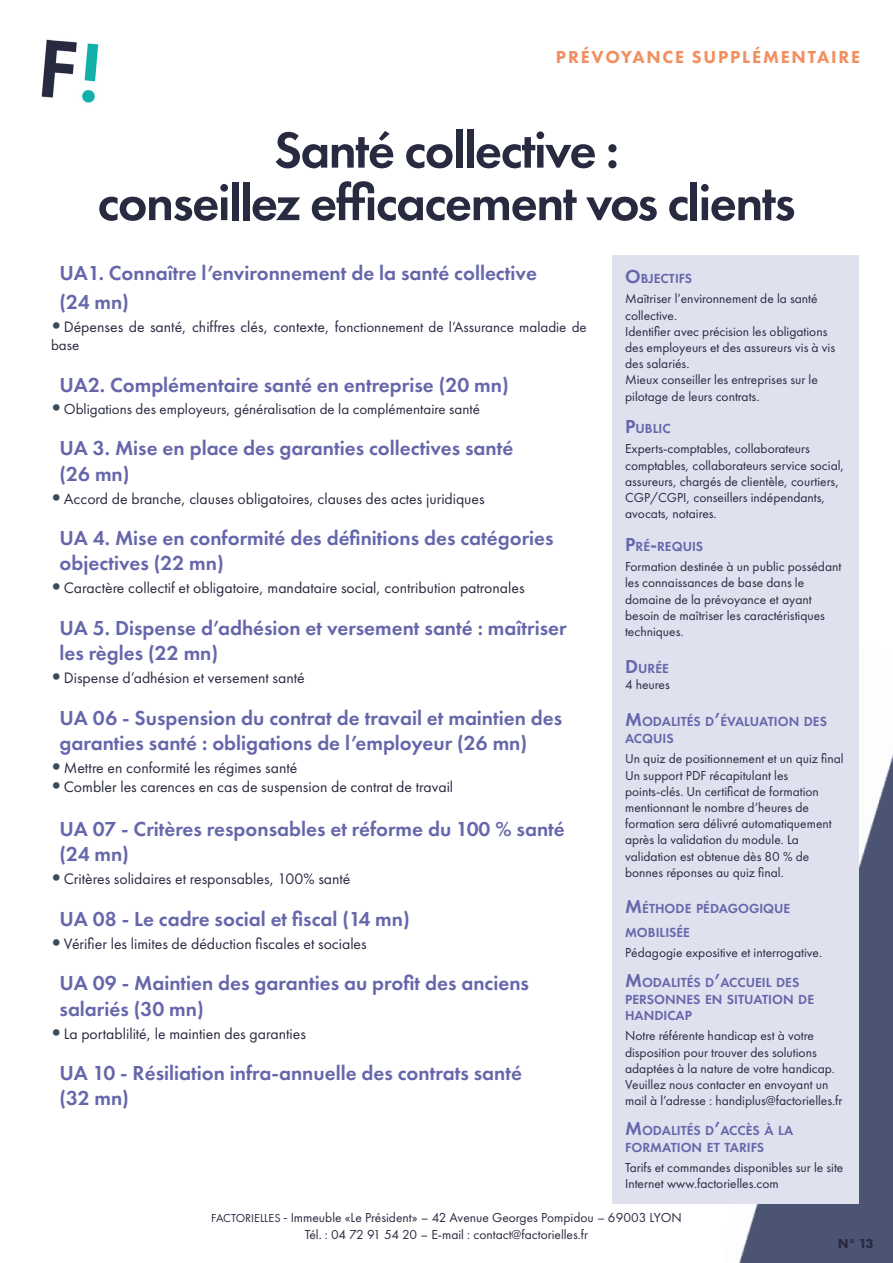
<style>
.page{position:relative;width:893px;height:1263px;background:#fff}
.page>*{position:absolute;margin:0;border:0;box-sizing:border-box;transform-origin:0 0}
.t1{font:600 52.5px/52.5px "Futura PT";letter-spacing:-.03em;color:#282a40;text-align:center}
.t2{font:600 21px/25.2px "Futura PT";color:#6667ab}
.t3{font:800 18px "Futura PT";letter-spacing:.1em;color:#f28f5f}
.t4{font:15.75px "Futura PT";color:#282a40}
.t5{font:15px "Futura PT";color:#282a40}
.t6{font:600 13.65px/16.5px "Futura PT";color:#6667ab}
.t7{font:13.5px/16.2px "Futura PT";color:#282a40}
.t8{font:700 13.5px "Futura PT";color:#282a40}
.s1{font-family:"Calibri";font-size:21px;color:#3b4b58}
.s2{font-size:15px}
.s3{font-size:19.5px}
.s4{font-size:12px}
.s5{font-family:"Calibri"}
</style>
<div class="page">
<img style="left:716px;top:754px;width:177px;height:509px">
<img style="left:41px;top:39px;width:58px;height:64px">
<div style="left:612px;top:255px;width:247px;height:948px;background:#e0e1ee"></div>
<h3 class="t3" style="left:556px;top:46px;width:306px">PRÉVOYANCE SUPPLÉMENTAIRE</h3>
<h1 class="t1" style="left:97px;top:123px;width:700px">Santé collective :<br>conseillez efficacement vos clients</h1>
<h2 class="t2" style="left:60px;top:258px;width:479px;line-height:29.4px">UA1. Connaître l’environnement de la santé collective (24 mn)</h2>
<p class="t4" style="left:51px;top:318px;width:537px"><span class="s1">•</span>Dépenses de santé, chiffres clés, contexte, f<span class="s2">onctionnement de l’Assurance maladie de</span></p>
<p class="t5" style="left:51px;top:336px;width:30px">base</p>
<h2 class="t2" style="left:60px;top:372px;width:451px">UA2. Complémentaire santé en entreprise (20 mn)</h2>
<p class="t5" style="left:51px;top:400px;width:430px"><span class="s1">•</span>Obligations des employeurs, généralisation de la complémentaire santé</p>
<h2 class="t2" style="left:60px;top:435px;width:455px">UA 3. Mise en place des garanties collectives santé (26 mn)</h2>
<p class="t4" style="left:51px;top:489px;width:435px"><span class="s1">•</span>Accord de branche, clauses obligatoires, clauses des actes juridiques</p>
<h2 class="t2" style="left:60px;top:525px;width:496px">UA 4. Mise en conformité des définitions des catégories objectives (22 mn)</h2>
<p class="t4" style="left:51px;top:579px;width:475px"><span class="s1">•</span>Caractère collectif et obligatoire, mandataire social, contribution patronales</p>
<h2 class="t2" style="left:60px;top:615px;width:509px">UA 5. Dispense d’adhésion et versement santé : maîtriser les règles (22 mn)</h2>
<p class="t4" style="left:51px;top:669px;width:255px"><span class="s1">•</span>Dispense d’adhésion et versement santé</p>
<h2 class="t2" style="left:60px;top:705px;width:504px">UA 06 - Suspension du contrat de travail et maintien des garanties santé : obligations de l’employeur (26 mn)</h2>
<p class="t4" style="left:51px;top:758px;width:248px"><span class="s1">•</span> Mettre en conformité les régimes santé</p>
<p class="t4" style="left:51px;top:777px;width:404px"><span class="s1">•</span>Combler les carences en cas de suspension de contrat de travail</p>
<h2 class="t2" style="left:60px;top:816px;width:507px">UA 07 - Critères responsables et réforme du 100 % santé (24 mn)</h2>
<p class="t4" style="left:51px;top:870px;width:301px"><span class="s1">•</span>Critères solidaires et responsables, 100% santé</p>
<h2 class="t2" style="left:60px;top:906px;width:352px">UA 08 - Le cadre social et fiscal (14 mn)</h2>
<p class="t4" style="left:51px;top:934px;width:317px"><span class="s1">•</span> Vérifier les limites de déduction fiscales et sociales</p>
<h2 class="t2" style="left:60px;top:970px;width:471px">UA 09 - Maintien des garanties au profit des anciens salariés (30 mn)</h2>
<p class="t4" style="left:51px;top:1024px;width:256px"><span class="s1">•</span>La portablilité, le maintien des garanties</p>
<h2 class="t2" style="left:60px;top:1060px;width:464px">UA 10 - Résiliation infra-annuelle des contrats santé (32 mn)</h2>
<p class="t6" style="left:625px;top:270px;width:69px"><span class="s3">O</span>BJECTIFS</p>
<p class="t7" style="left:625px;top:291px;width:212px">Maîtriser l’environnement de la santé collective.<br>Identifier avec précision les obligations des employeurs et des assureurs vis à vis des salariés.<br>Mieux conseiller les entreprises sur le pilotage de leurs contrats.</p>
<p class="t6" style="left:625px;top:420px;width:47px"><span class="s3">P</span>UBLIC</p>
<p class="t7" style="left:625px;top:441px;width:221px">Experts-comptables, collaborateurs comptables, collaborateurs service social, assureurs, chargés de clientèle, courtiers, CGP/CGPI, conseillers indépendants, avocats, notaires.</p>
<p class="t6" style="left:625px;top:538px;width:80px"><span class="s3">P</span>RÉ<span class="s3">-</span>REQUIS</p>
<p class="t7" style="left:625px;top:558px;width:218px">Formation destinée à un public possédant les connaissances de base dans le domaine de la prévoyance et ayant besoin de maîtriser les caractéristiques techniques.</p>
<p class="t6" style="left:625px;top:660px;width:45px"><span class="s3">D</span>URÉE</p>
<p class="t7" style="left:625px;top:677px;width:46px">4 heures</p>
<p class="t6" style="left:625px;top:713px;width:203px"><span class="s3">M</span>ODALITÉS D<span class="s3">’</span>ÉVALUATION DES<br>ACQUIS</p>
<p class="t7" style="left:625px;top:751px;width:220px">Un quiz de positionnement et un quiz final Un support PDF récapitulant les points-clés. Un certificat de formation mentionnant le nombre d’heures de formation sera délivré automatiquement après la validation du module. La validation est obtenue dès 80 % de bonnes réponses au quiz final.</p>
<p class="t6" style="left:625px;top:897px;width:167px;line-height:23.4px"><span class="s3">M</span>ÉTHODE PÉDAGOGIQUE<br>MOBILISÉE</p>
<p class="t7" style="left:625px;top:944px;width:198px">Pédagogie expositive et interrogative.</p>
<p class="t6" style="left:625px;top:974px;width:190px"><span class="s3">M</span>ODALITÉS D<span class="s3">’</span>ACCUEIL DES<br>PERSONNES EN SITUATION DE<br>HANDICAP</p>
<p class="t7" style="left:625px;top:1028px;width:219px">Notre référente handicap est à votre disposition pour trouver des solutions adaptées à la nature de votre handicap.<br>Veuillez nous contacter en envoyant un mail à l’adresse : handiplus@factorielles.fr</p>
<p class="t6" style="left:625px;top:1122px;width:170px"><span class="s3">M</span>ODALITÉS D<span class="s3">’</span>ACCÈS À LA<br>FORMATION ET TARIFS</p>
<p class="t7" style="left:625px;top:1159px;width:220px">Tarifs et commandes disponibles sur le site<br>Internet www.factorielles.com</p>
<p class="t7" style="left:211px;top:1209px;width:472px;text-align:center"><span class="s4">FACTORIELLES</span> <span class="s5">-</span> Immeuble «Le Président» – 42 Avenue Georges Pompidou – 69003 LYON<br>Tél. : 04 72 91 54 20 – E-mail : contact@factorielles.fr</p>
<p class="t8" style="left:838px;top:1234px;width:37px">N° 13</p>
</div>
